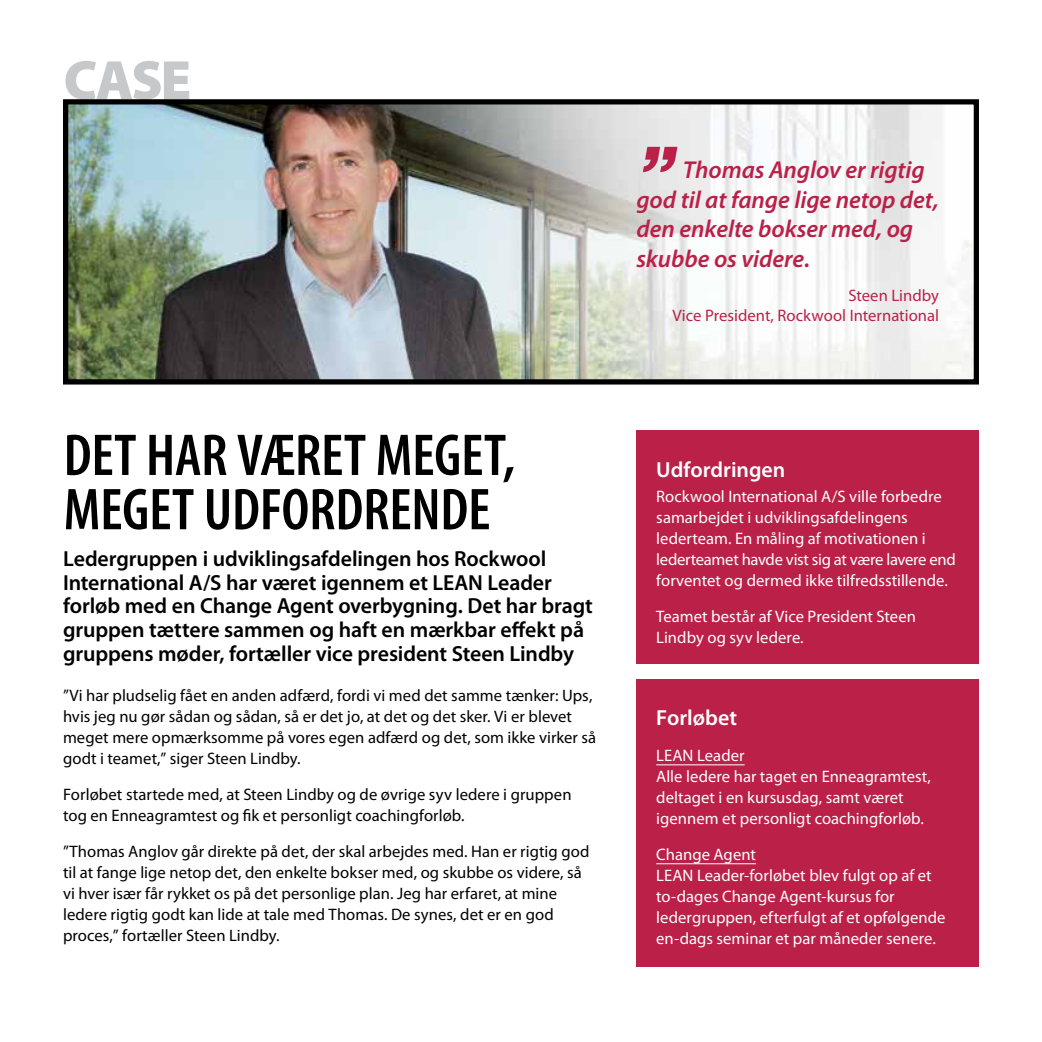
<style>
.page{position:relative;width:1042px;height:1042px;background:#fff}
.page>*{position:absolute;margin:0;border:0;box-sizing:border-box;transform-origin:0 0}
.t1{font:italic 900 70px "Helvetica LT Std";color:#bb2048}
.t2{font:600 condensed 59.5px/54.2px "Myriad Pro";letter-spacing:-.005em;color:#000}
.t3{font:900 56px "Myriad Pro";color:#c7c8ca}
.t4{font:italic 600 24.5px/29.8px "Myriad Pro";letter-spacing:-.005em;color:#bb2048}
.t5{font:600 21.88px/23.6px "Myriad Pro";letter-spacing:-.005em;color:#000}
.t6{font:600 21.88px "Myriad Pro";color:#fff}
.t7{font:16.62px/21px "Myriad Pro";letter-spacing:.005em;color:#000}
.t8{font:16.62px/21px "Myriad Pro";letter-spacing:.005em;color:#fff}
.t9{font:16.62px/19.2px "Myriad Pro";color:#bb2048;text-align:right}
</style>
<div class="page">
<div style="left:636px;top:430px;width:343px;height:233px;background:#bb2048"></div>
<img style="left:69px;top:105px;width:904px;height:273px">
<div style="left:63px;top:99px;width:916px;height:285px;border:5px solid #000"></div>
<div style="left:636px;top:679px;width:343px;height:288px;background:#bb2048"></div>
<hr style="left:656px;top:764px;width:88px;height:1px;background:#fff">
<hr style="left:656px;top:863px;width:100px;height:1px;background:#fff">
<h3 class="t3" style="left:64px;top:43px;width:129px">CASE</h3>
<h1 class="t1" style="left:636px;top:126px;width:36px">”</h1>
<h3 class="t4" style="left:636px;top:154px;width:304px;text-indent:46px">Thomas Anglov er rigtig god til at fange lige netop det, den enkelte bokser med, og skubbe os videre.</h3>
<p class="t9" style="left:672px;top:286px;width:268px">Steen Lindby<br>Vice President, Rockwool International</p>
<h2 class="t2" style="left:64px;top:427px;width:453px">DET HAR VÆRET MEGET,<br>MEGET UDFORDRENDE</h2>
<p class="t5" style="left:63px;top:546px;width:531px">Ledergruppen i udviklingsafdelingen hos Rockwool International A/S har været igennem et LEAN Leader forløb med en Change Agent overbygning. Det har bragt gruppen tættere sammen og haft en mærkbar effekt på gruppens møder, fortæller vice president Steen Lindby</p>
<p class="t7" style="left:63px;top:685px;width:535px">”Vi har pludselig fået en anden adfærd, fordi vi med det samme tænker: Ups, hvis jeg nu gør sådan og sådan, så er det jo, at det og det sker. Vi er blevet meget mere opmærksomme på vores egen adfærd og det, som ikke virker så godt i teamet,” siger Steen Lindby.</p>
<p class="t7" style="left:63px;top:784px;width:510px">Forløbet startede med, at Steen Lindby og de øvrige syv ledere i gruppen tog en Enneagramtest og fik et personligt coachingforløb.</p>
<p class="t7" style="left:63px;top:841px;width:528px">”Thomas Anglov går direkte på det, der skal arbejdes med. Han er rigtig god til at fange lige netop det, den enkelte bokser med, og skubbe os videre, så vi hver især får rykket os på det personlige plan. Jeg har erfaret, at mine ledere rigtig godt kan lide at tale med Thomas. De synes, det er en god proces,” fortæller Steen Lindby.</p>
<h3 class="t6" style="left:656px;top:455px;width:131px">Udfordringen</h3>
<p class="t8" style="left:656px;top:486px;width:301px">Rockwool International A/S ville forbedre samarbejdet i udviklingsafdelingens lederteam. En måling af motivationen i lederteamet havde vist sig at være lavere end forventet og dermed ikke tilfredsstillende.</p>
<p class="t8" style="left:656px;top:606px;width:261px">Teamet består af Vice President Steen<br>Lindby og syv ledere.</p>
<h3 class="t6" style="left:656px;top:704px;width:82px">Forløbet</h3>
<p class="t8" style="left:656px;top:745px;width:276px">LEAN Leader<br>Alle ledere har taget en Enneagramtest, deltaget i en kursusdag, samt været igennem et personligt coachingforløb.</p>
<p class="t8" style="left:656px;top:844px;width:291px">Change Agent<br>LEAN Leader-forløbet blev fulgt op af et to-dages Change Agent-kursus for ledergruppen, efterfulgt af et opfølgende en-dags seminar et par måneder senere.</p>
</div>
